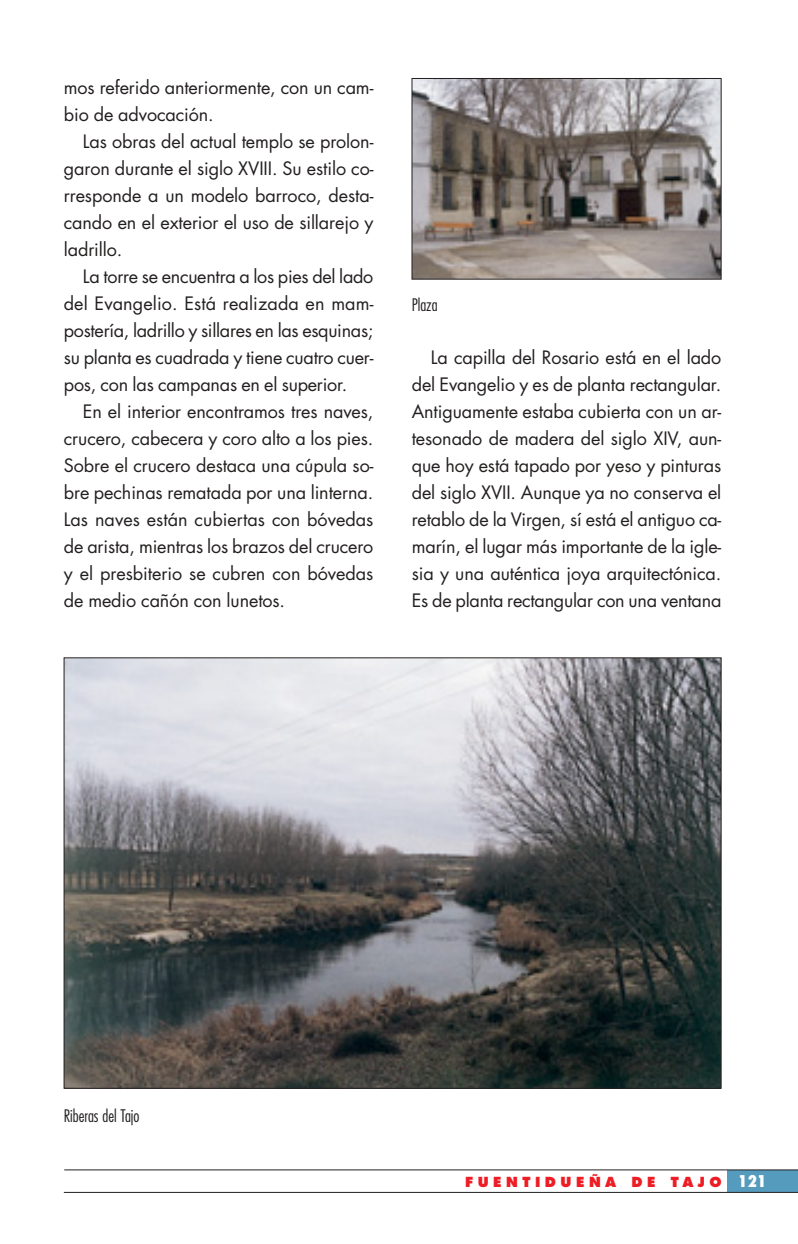
<style>
.page{position:relative;width:798px;height:1244px;background:#fff}
.page>*{position:absolute;margin:0;border:0;box-sizing:border-box;transform-origin:0 0}
.t1{font:18px/27px "Futura";letter-spacing:-.005em;color:#231f1f;text-align:justify}
.t2{font:300 condensed 16.88px "Futura";color:#231f1f}
.t3{font:800 13.5px "Futura";letter-spacing:.335em;color:#ee1c24}
.s1{font-stretch:condensed;font-size:15.75px;color:#fff}
</style>
<div class="page">
<div style="left:727px;top:1170px;width:70px;height:22px;background:#559bbe"></div>
<hr style="left:64px;top:1192px;width:733px;height:1px;background:#231f1f">
<hr style="left:64px;top:1169px;width:733px;height:1px;background:#231f1f">
<img style="left:413px;top:80px;width:306px;height:197px">
<div style="left:411px;top:78px;width:310px;height:201px;border:1px solid #231f1f"></div>
<img style="left:66px;top:659px;width:653px;height:427px">
<p class="t1" style="left:64px;top:75px;width:311px">mos referido anteriormente, con un cam-</p>
<p class="t1" style="left:64px;top:102px;width:151px">bio de advocación.</p>
<p class="t1" style="left:83px;top:129px;width:292px">Las obras del actual templo se prolon-</p>
<p class="t1" style="left:64px;top:156px;width:311px">garon durante el siglo XVIII. Su estilo co-</p>
<p class="t1" style="left:64px;top:183px;width:311px">rresponde a un modelo barroco, desta-</p>
<p class="t1" style="left:64px;top:210px;width:311px">cando en el exterior el uso de sillarejo y</p>
<p class="t1" style="left:64px;top:237px;width:60px">ladrillo.</p>
<p class="t1" style="left:83px;top:264px;width:292px">La torre se encuentra a los pies del lado</p>
<p class="t1" style="left:64px;top:291px;width:311px">del Evangelio. Está realizada en mam-</p>
<p class="t1" style="left:64px;top:318px;width:311px">postería, ladrillo y sillares en las esquinas;</p>
<p class="t1" style="left:64px;top:345px;width:311px">su planta es cuadrada y tiene cuatro cuer-</p>
<p class="t1" style="left:64px;top:372px;width:285px">pos, con las campanas en el superior.</p>
<p class="t1" style="left:83px;top:399px;width:292px">En el interior encontramos tres naves,</p>
<p class="t1" style="left:64px;top:426px;width:311px">crucero, cabecera y coro alto a los pies.</p>
<p class="t1" style="left:64px;top:453px;width:311px">Sobre el crucero destaca una cúpula so-</p>
<p class="t1" style="left:64px;top:480px;width:311px">bre pechinas rematada por una linterna.</p>
<p class="t1" style="left:64px;top:507px;width:311px">Las naves están cubiertas con bóvedas</p>
<p class="t1" style="left:64px;top:534px;width:311px">de arista, mientras los brazos del crucero</p>
<p class="t1" style="left:64px;top:561px;width:311px">y el presbiterio se cubren con bóvedas</p>
<p class="t1" style="left:64px;top:588px;width:223px">de medio cañón con lunetos.</p>
<p class="t2" style="left:411px;top:297px;width:28px">Plaza</p>
<p class="t1" style="left:411px;top:345px;width:311px;text-indent:19px">La capilla del Rosario está en el lado del Evangelio y es de planta rectangular.<br>Antiguamente estaba cubierta con un ar&shy;tesonado de madera del siglo XIV, aun&shy;que hoy está tapado por yeso y pinturas del siglo XVII. Aunque ya no conserva el retablo de la Virgen, sí está el antiguo ca&shy;marín, el lugar más importante de la igle&shy;sia y una auténtica joya arquitectónica.<br>Es de planta rectangular con una ventana</p>
<p class="t2" style="left:64px;top:1109px;width:77px">Riberas del Tajo</p>
<p class="t3" style="left:465px;top:1176px;width:303px">FUENTIDUEÑA DE TAJO <span class="s1">121</span></p>
</div>
